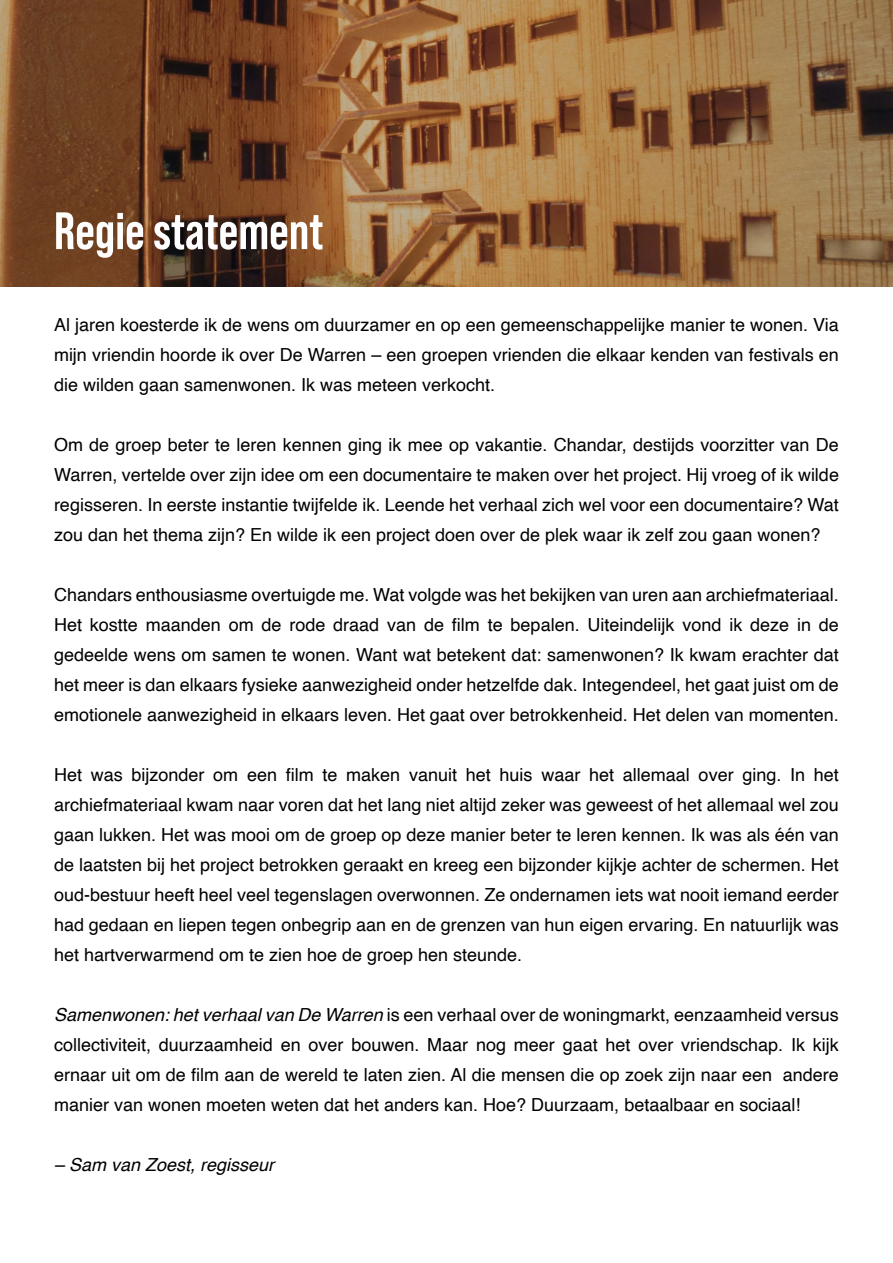
<style>
.page{position:relative;width:893px;height:1263px;background:#fff}
.page>*{position:absolute;margin:0;border:0;box-sizing:border-box;transform-origin:0 0}
.t1{font:700 52.5px "Bebas Neue Pro";color:#fff}
.t2{font:18px/30px "Helvetica";color:#000;text-align:justify}
.t3{font:italic 18px "Helvetica";color:#000}
.s1{font-style:italic}
</style>
<div class="page">
<img style="left:0;top:0;width:893px;height:287px">
<h1 class="t1" style="left:54px;top:201px;width:271px">Regie statement</h1>
<p class="t2" style="left:54px;top:310px;width:786px">Al jaren koesterde ik de wens om duurzamer en op een gemeenschappelijke manier te wonen. Via mijn vriendin hoorde ik over De Warren – een groepen vrienden die elkaar kenden van festivals en die wilden gaan samenwonen. Ik was meteen verkocht.</p>
<p class="t2" style="left:54px;top:430px;width:786px">Om de groep beter te leren kennen ging ik mee op vakantie. Chandar, destijds voorzitter van De Warren, vertelde over zijn idee om een documentaire te maken over het project. Hij vroeg of ik wilde regisseren. In eerste instantie twijfelde ik. Leende het verhaal zich wel voor een documentaire? Wat zou dan het thema zijn? En wilde ik een project doen over de plek waar ik zelf zou gaan wonen?</p>
<p class="t2" style="left:54px;top:580px;width:786px">Chandars enthousiasme overtuigde me. Wat volgde was het bekijken van uren aan archiefmateriaal.<br>Het kostte maanden om de rode draad van de film te bepalen. Uiteindelijk vond ik deze in de gedeelde wens om samen te wonen. Want wat betekent dat: samenwonen? Ik kwam erachter dat het meer is dan elkaars fysieke aanwezigheid onder hetzelfde dak. Integendeel, het gaat juist om de emotionele aanwezigheid in elkaars leven. Het gaat over betrokkenheid. Het delen van momenten.</p>
<p class="t2" style="left:54px;top:760px;width:786px">Het was bijzonder om een film te maken vanuit het huis waar het allemaal over ging. In het archiefmateriaal kwam naar voren dat het lang niet altijd zeker was geweest of het allemaal wel zou gaan lukken. Het was mooi om de groep op deze manier beter te leren kennen. Ik was als één van de laatsten bij het project betrokken geraakt en kreeg een bijzonder kijkje achter de schermen. Het oud-bestuur heeft heel veel tegenslagen overwonnen. Ze ondernamen iets wat nooit iemand eerder had gedaan en liepen tegen onbegrip aan en de grenzen van hun eigen ervaring. En natuurlijk was het hartverwarmend om te zien hoe de groep hen steunde.</p>
<p class="t2" style="left:54px;top:1000px;width:786px"><span class="s1">Samenwonen: het verhaal van De Warren</span> is een verhaal over de woningmarkt, eenzaamheid versus collectiviteit, duurzaamheid en over bouwen. Maar nog meer gaat het over vriendschap. Ik kijk ernaar uit om de film aan de wereld te laten zien. Al die mensen die op zoek zijn naar een andere manier van wonen moeten weten dat het anders kan. Hoe? Duurzaam, betaalbaar en sociaal!</p>
<p class="t3" style="left:54px;top:1150px;width:222px">– Sam van Zoest, regisseur</p>
</div>
